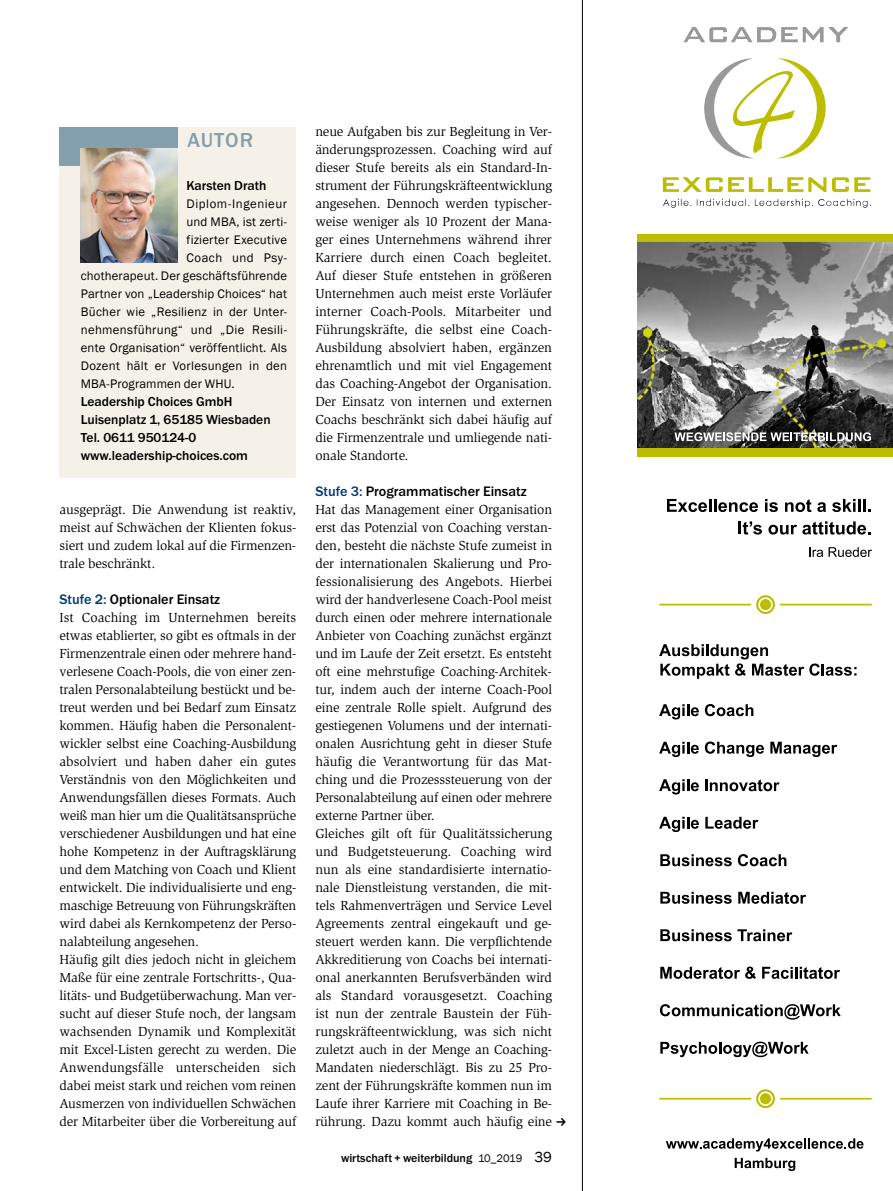
<style>
.page{position:relative;width:893px;height:1191px;background:#fff}
.page>*{position:absolute;margin:0;border:0;box-sizing:border-box;transform-origin:0 0}
.t1{font:500 21px "Franklin Goth EF";letter-spacing:.045em;color:#84a0ae}
.t2{font:500 14.25px "Franklin Goth EF";color:#000}
.t3{font:13.5px/18px "Slimbach Std";letter-spacing:-.01em;color:#000;text-align:justify}
.t4{font:500 13.5px/18px "Franklin Goth EF";color:#000}
.t5{font:12.75px "Franklin Gothic";letter-spacing:.02em;color:#000}
.t6{font:12.75px "Franklin Gothic";letter-spacing:.04em;color:#000}
.t7{font:500 12px "Franklin Goth EF";color:#000}
.s1{color:#003973}
.s2{font-family:"Franklin Gothic";font-weight:400;font-size:11.25px}
.s3{font-family:"Franklin Gothic";font-weight:400;font-size:15px}
</style>
<div class="page">
<hr style="left:659px;top:604px;width:213px;height:1px;background:#bdbd00">
<svg style="left:751px;top:604px;width:29px;height:10px"></svg>
<svg style="left:756px;top:595px;width:19px;height:19px"></svg>
<div style="left:758px;top:597px;width:15px;height:15px;border:2px solid #fff;border-radius:50%"></div>
<div style="left:638px;top:234px;width:255px;height:9px;background:#bdbd00"></div>
<div style="left:638px;top:448px;width:255px;height:9px;background:#bdbd00"></div>
<svg style="left:667px;top:499px;width:91px;height:13px"></svg>
<svg style="left:765px;top:499px;width:13px;height:13px"></svg>
<svg style="left:785px;top:499px;width:26px;height:13px"></svg>
<svg style="left:817px;top:502px;width:9px;height:10px"></svg>
<svg style="left:832px;top:499px;width:38px;height:13px"></svg>
<svg style="left:739px;top:521px;width:23px;height:13px"></svg>
<svg style="left:768px;top:521px;width:102px;height:13px"></svg>
<svg style="left:809px;top:547px;width:63px;height:10px"></svg>
<svg style="left:659px;top:644px;width:197px;height:35px"></svg>
<svg style="left:659px;top:704px;width:40px;height:15px"></svg>
<svg style="left:705px;top:704px;width:48px;height:12px"></svg>
<svg style="left:659px;top:741px;width:40px;height:16px"></svg>
<svg style="left:705px;top:741px;width:59px;height:16px"></svg>
<svg style="left:770px;top:741px;width:67px;height:16px"></svg>
<svg style="left:659px;top:779px;width:40px;height:15px"></svg>
<svg style="left:705px;top:779px;width:74px;height:12px"></svg>
<svg style="left:659px;top:816px;width:40px;height:16px"></svg>
<svg style="left:705px;top:816px;width:53px;height:12px"></svg>
<svg style="left:660px;top:854px;width:72px;height:12px"></svg>
<svg style="left:738px;top:854px;width:48px;height:12px"></svg>
<svg style="left:660px;top:891px;width:72px;height:12px"></svg>
<svg style="left:738px;top:891px;width:68px;height:12px"></svg>
<svg style="left:660px;top:929px;width:132px;height:12px"></svg>
<svg style="left:660px;top:966px;width:96px;height:13px"></svg>
<svg style="left:762px;top:966px;width:78px;height:12px"></svg>
<svg style="left:660px;top:1004px;width:181px;height:15px"></svg>
<svg style="left:660px;top:1041px;width:149px;height:16px"></svg>
<hr style="left:659px;top:1097px;width:213px;height:2px;background:#bdbd00">
<svg style="left:751px;top:1097px;width:29px;height:11px"></svg>
<svg style="left:756px;top:1089px;width:19px;height:19px"></svg>
<div style="left:758px;top:1091px;width:15px;height:15px;border:2px solid #fff;border-radius:50%"></div>
<svg style="left:666px;top:1138px;width:197px;height:13px"></svg>
<svg style="left:735px;top:1157px;width:60px;height:14px"></svg>
<img style="left:638px;top:243px;width:255px;height:204px">
<svg style="left:674px;top:432px;width:197px;height:9px"></svg>
<svg style="left:704px;top:58px;width:122px;height:101px"></svg>
<svg style="left:683px;top:27px;width:165px;height:16px"></svg>
<svg style="left:662px;top:177px;width:209px;height:31px"></svg>
<div style="left:60px;top:127px;width:236px;height:351px;background:#f6f1e8"></div>
<div style="left:60px;top:127px;width:118px;height:39px;background:#84a0ae"></div>
<img style="left:81px;top:148px;width:97px;height:115px">
<hr style="left:582px;top:0;width:1px;height:1191px;background:#000">
<h1 class="t1" style="left:187px;top:129px;width:67px">AUTOR</h1>
<p class="t4" style="left:186px;top:176px;width:81px">Karsten Drath</p>
<p class="t6" style="left:186px;top:195px;width:102px">Diplom-Ingenieur</p>
<p class="t5" style="left:186px;top:213px;width:102px">und MBA, ist zerti-</p>
<p class="t5" style="left:186px;top:231px;width:102px">fizierter Executive</p>
<p class="t6" style="left:186px;top:249px;width:102px">Coach und Psy-</p>
<p class="t5" style="left:81px;top:267px;width:208px">chotherapeut. Der geschäftsführende</p>
<p class="t5" style="left:81px;top:285px;width:208px">Partner von „Leadership Choices“ hat</p>
<p class="t5" style="left:81px;top:303px;width:208px">Bücher wie „Resilienz in der Unter-</p>
<p class="t5" style="left:81px;top:321px;width:208px">nehmensführung“ und „Die Resili-</p>
<p class="t5" style="left:81px;top:339px;width:208px">ente Organisation“ veröffentlicht. Als</p>
<p class="t5" style="left:81px;top:358px;width:208px">Dozent hält er Vorlesungen in den</p>
<p class="t5" style="left:81px;top:376px;width:155px">MBA-Programmen der WHU.</p>
<p class="t4" style="left:81px;top:392px;width:191px">Leadership Choices GmbH<br>Luisenplatz 1, 65185 Wiesbaden<br>Tel. 0611 950124-0 www.leadership-choices.com</p>
<p class="t3" style="left:60px;top:500px;width:238px">ausgeprägt. Die Anwendung ist reaktiv, meist auf Schwächen der Klienten fokus&shy;siert und zudem lokal auf die Firmenzen&shy;trale beschränkt.</p>
<p class="t2" style="left:60px;top:591px;width:162px"><span class="s1">Stufe 2:</span> Optionaler Einsatz</p>
<p class="t3" style="left:60px;top:608px;width:238px;text-align:left">Ist Coaching im Unternehmen bereits etwas etablierter, so gibt es oftmals in der Firmenzentrale einen oder mehrere hand&shy;verlesene Coach-Pools, die von einer zen&shy;tralen Personalabteilung bestückt und be&shy;treut werden und bei Bedarf zum Einsatz kommen. Häufig haben die Personalent&shy;wickler selbst eine Coaching-Ausbildung absolviert und haben daher ein gutes Verständnis von den Möglichkeiten und Anwendungsfällen dieses Formats. Auch weiß man hier um die Qualitätsansprüche verschiedener Ausbildungen und hat eine hohe Kompetenz in der Auftragsklärung und dem Matching von Coach und Klient entwickelt. Die individualisierte und eng&shy;maschige Betreuung von Führungskräften wird dabei als Kernkompetenz der Perso&shy;nalabteilung angesehen.<br>Häufig gilt dies jedoch nicht in gleichem Maße für eine zentrale Fortschritts-, Qua&shy;litäts- und Budgetüberwachung. Man ver&shy;sucht auf dieser Stufe noch, der langsam wachsenden Dynamik und Komplexität mit Excel-Listen gerecht zu werden. Die Anwendungsfälle unterscheiden sich dabei meist stark und reichen vom reinen Ausmerzen von individuellen Schwächen der Mitarbeiter über die Vorbereitung auf</p>
<p class="t3" style="left:315px;top:122px;width:238px">neue Aufgaben bis zur Begleitung in Ver&shy;änderungsprozessen. Coaching wird auf dieser Stufe bereits als ein Standard-In&shy;strument der Führungskräfteentwicklung angesehen. Dennoch werden typischer&shy;weise weniger als 10 Prozent der Mana&shy;ger eines Unternehmens während ihrer Karriere durch einen Coach begleitet.<br>Auf dieser Stufe entstehen in größeren Unternehmen auch meist erste Vorläufer interner Coach-Pools. Mitarbeiter und Führungskräfte, die selbst eine Coach-Ausbildung absolviert haben, ergänzen ehrenamtlich und mit viel Engagement das Coaching-Angebot der Organisation.<br>Der Einsatz von internen und externen Coachs beschränkt sich dabei häufig auf die Firmenzentrale und umliegende nati&shy;onale Standorte.</p>
<p class="t2" style="left:315px;top:483px;width:213px"><span class="s1">Stufe 3:</span> Programmatischer Einsatz</p>
<p class="t3" style="left:315px;top:500px;width:238px;text-align:left">Hat das Management einer Organisation erst das Potenzial von Coaching verstan&shy;den, besteht die nächste Stufe zumeist in der internationalen Skalierung und Pro&shy;fessionalisierung des Angebots. Hierbei wird der handverlesene Coach-Pool meist durch einen oder mehrere internationale Anbieter von Coaching zunächst ergänzt und im Laufe der Zeit ersetzt. Es entsteht oft eine mehrstufige Coaching-Architek&shy;tur, indem auch der interne Coach-Pool eine zentrale Rolle spielt. Aufgrund des gestiegenen Volumens und der internati&shy;onalen Ausrichtung geht in dieser Stufe häufig die Verantwortung für das Mat&shy;ching und die Prozesssteuerung von der Personalabteilung auf einen oder mehrere externe Partner über.<br>Gleiches gilt oft für Qualitätssicherung und Budgetsteuerung. Coaching wird nun als eine standardisierte internatio&shy;nale Dienstleistung verstanden, die mit&shy;tels Rahmenverträgen und Service Level Agreements zentral eingekauft und ge&shy;steuert werden kann. Die verpflichtende Akkreditierung von Coachs bei internati&shy;onal anerkannten Berufsverbänden wird als Standard vorausgesetzt. Coaching ist nun der zentrale Baustein der Füh&shy;rungskräfteentwicklung, was sich nicht zuletzt auch in der Menge an Coaching-Mandaten niederschlägt. Bis zu 25 Pro&shy;zent der Führungskräfte kommen nun im Laufe ihrer Karriere mit Coaching in Be&shy;rührung. Dazu kommt auch häufig eine</p>
<p class="t7" style="left:341px;top:1151px;width:213px">wirtschaft + weiterbildung <span class="s2">10_2019</span> <span class="s3">39</span></p>
</div>
